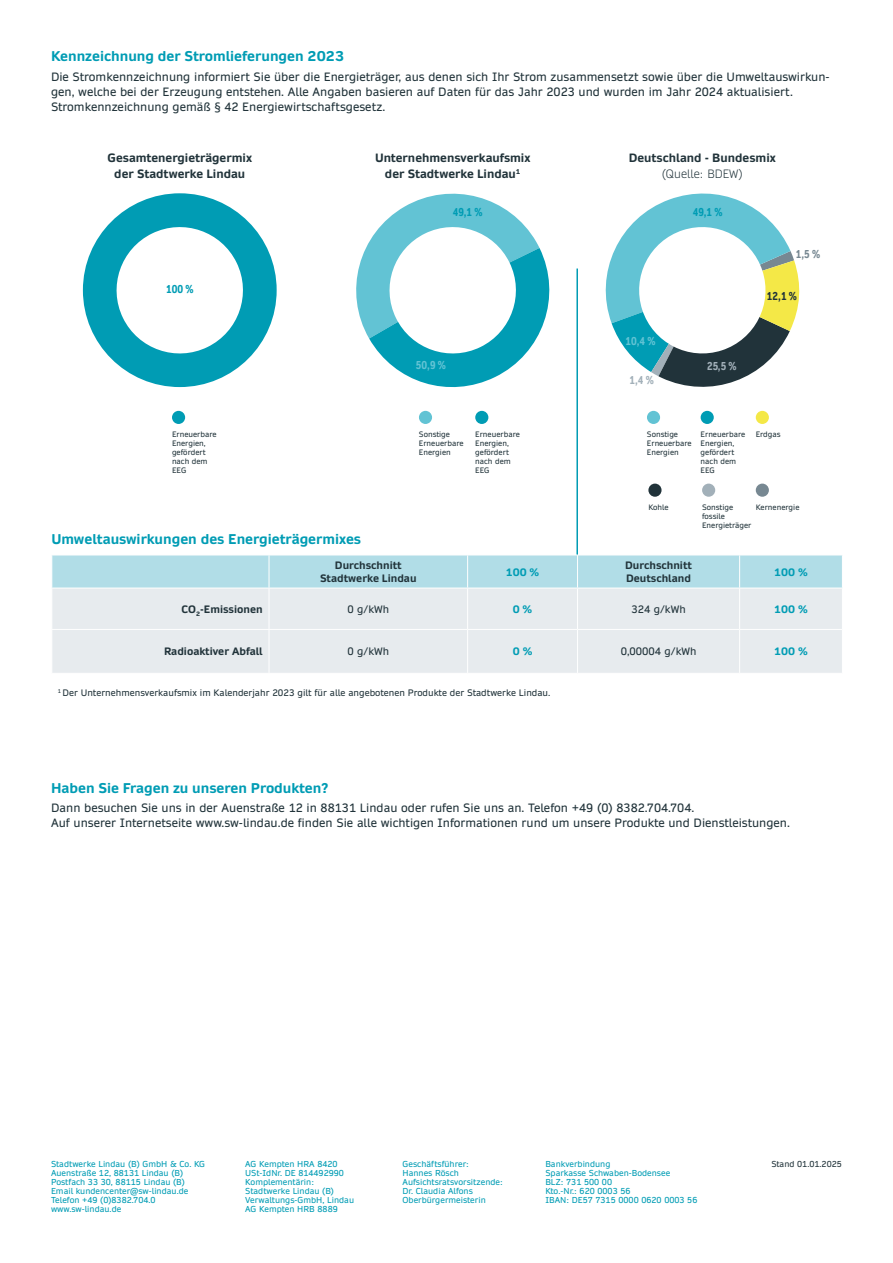
<style>
.page{position:relative;width:893px;height:1263px;background:#fff}
.page>*{position:absolute;margin:0;border:0;box-sizing:border-box;transform-origin:0 0}
.t1{font:700 13.5px "Daytona Pro";color:#009cb4}
.t2{font:11.55px/15px "Daytona Pro";color:#21333a}
.t3{font:700 11.55px/15.5px "Daytona Pro";color:#21333a;text-align:center}
.t4{font:300 11.55px "Daytona Pro";color:#21333a}
.t5{font:700 condensed 10.95px "Daytona Pro";color:#009cb4}
.t6{font:700 condensed 10.95px "Daytona Pro";color:#62c3d4}
.t7{font:700 condensed 10.95px "Daytona Pro";color:#a2b0b9}
.t8{font:700 condensed 10.95px "Daytona Pro";color:#21333a}
.t9{font:700 condensed 10.95px "Daytona Pro";color:#778892}
.t10{font:700 10.35px/12.3px "Daytona Pro";color:#21333a;text-align:center}
.t11{font:10.35px "Daytona Pro";color:#21333a}
.t12{font:700 10.35px "Daytona Pro";color:#009cb4}
.t13{font:9px "Daytona Pro";color:#21333a}
.t14{font:8.25px/9px "Daytona Pro";color:#009cb4}
.t15{font:8.25px "Daytona Pro";color:#21333a}
.t16{font:7.5px/9px "Daytona Pro";color:#21333a}
</style>
<div class="page">
<svg style="left:605px;top:193px;width:195px;height:194px"></svg>
<svg style="left:356px;top:193px;width:194px;height:195px"></svg>
<div style="left:83px;top:193px;width:194px;height:194px;background:#009cb4;border-radius:50%"></div>
<svg style="left:108px;top:218px;width:144px;height:144px"></svg>
<div style="left:419px;top:411px;width:13px;height:13px;background:#62c3d4;border-radius:50%"></div>
<div style="left:647px;top:411px;width:13px;height:13px;background:#62c3d4;border-radius:50%"></div>
<div style="left:475px;top:411px;width:13px;height:13px;background:#009cb4;border-radius:50%"></div>
<div style="left:172px;top:411px;width:13px;height:13px;background:#009cb4;border-radius:50%"></div>
<div style="left:701px;top:411px;width:13px;height:13px;background:#009cb4;border-radius:50%"></div>
<div style="left:756px;top:411px;width:13px;height:13px;background:#f4e847;border-radius:50%"></div>
<div style="left:648px;top:484px;width:13px;height:13px;background:#21333a;border-radius:50%"></div>
<div style="left:702px;top:484px;width:13px;height:13px;background:#a2b0b9;border-radius:50%"></div>
<div style="left:756px;top:484px;width:13px;height:13px;background:#778892;border-radius:50%"></div>
<hr style="left:576px;top:268px;width:2px;height:403px;background:#009cb4">
<div style="left:52px;top:556px;width:790px;height:32px;background:#b1dde7"></div>
<div style="left:52px;top:589px;width:790px;height:84px;background:#e7ebee"></div>
<hr style="left:269px;top:555px;width:1px;height:33px;background:#fff">
<hr style="left:468px;top:555px;width:109px;height:1px;background:#fff">
<hr style="left:467px;top:555px;width:1px;height:33px;background:#fff">
<hr style="left:577px;top:555px;width:1px;height:33px;background:#fff">
<hr style="left:739px;top:555px;width:1px;height:33px;background:#fff">
<hr style="left:269px;top:588px;width:1px;height:41px;background:#fff">
<hr style="left:468px;top:588px;width:109px;height:1px;background:#fff">
<hr style="left:467px;top:588px;width:1px;height:41px;background:#fff">
<hr style="left:577px;top:588px;width:1px;height:41px;background:#fff">
<hr style="left:739px;top:588px;width:1px;height:41px;background:#fff">
<hr style="left:51px;top:629px;width:218px;height:1px;background:#fff">
<hr style="left:269px;top:629px;width:199px;height:1px;background:#fff">
<hr style="left:269px;top:630px;width:1px;height:43px;background:#fff">
<hr style="left:468px;top:629px;width:109px;height:1px;background:#fff">
<hr style="left:467px;top:630px;width:1px;height:43px;background:#fff">
<hr style="left:577px;top:629px;width:163px;height:1px;background:#fff">
<hr style="left:577px;top:630px;width:1px;height:43px;background:#fff">
<hr style="left:740px;top:629px;width:103px;height:1px;background:#fff">
<hr style="left:739px;top:630px;width:1px;height:43px;background:#fff">
<p class="t1" style="left:51px;top:48px;width:295px">Kennzeichnung der Stromlieferungen 2023</p>
<p class="t2" style="left:51px;top:69px;width:780px">Die Stromkennzeichnung informiert Sie über die Energieträger, aus denen sich Ihr Strom zusammensetzt sowie über die Umweltauswirkun&shy;gen, welche bei der Erzeugung entstehen. Alle Angaben basieren auf Daten für das Jahr 2023 und wurden im Jahr 2024 aktualisiert.<br>Stromkennzeichnung gemäß § 42 Energiewirtschaftsgesetz.</p>
<p class="t3" style="left:108px;top:151px;width:146px">Gesamtenergieträgermix der Stadtwerke Lindau</p>
<p class="t5" style="left:166px;top:282px;width:29px">100 %</p>
<p class="t3" style="left:375px;top:151px;width:157px">Unternehmensverkaufsmix der Stadtwerke Lindau<sup>1</sup></p>
<p class="t3" style="left:629px;top:151px;width:149px">Deutschland - Bundesmix</p>
<p class="t4" style="left:662px;top:166px;width:82px">(Quelle: BDEW)</p>
<p class="t5" style="left:453px;top:205px;width:31px">49,1 %</p>
<p class="t5" style="left:693px;top:205px;width:31px">49,1 %</p>
<p class="t9" style="left:796px;top:246px;width:26px">1,5 %</p>
<p class="t8" style="left:767px;top:288px;width:32px">12,1 %</p>
<p class="t6" style="left:416px;top:358px;width:32px">50,9 %</p>
<p class="t6" style="left:625px;top:333px;width:32px">10,4 %</p>
<p class="t7" style="left:629px;top:373px;width:26px">1,4 %</p>
<p class="t7" style="left:707px;top:359px;width:31px">25,5 %</p>
<p class="t16" style="left:419px;top:429px;width:46px">Sonstige<br>Erneuerbare<br>Energien</p>
<p class="t16" style="left:647px;top:429px;width:46px">Sonstige<br>Erneuerbare<br>Energien</p>
<p class="t16" style="left:172px;top:429px;width:46px">Erneuerbare<br>Energien, gefördert nach dem<br>EEG</p>
<p class="t16" style="left:701px;top:429px;width:46px">Erneuerbare<br>Energien, gefördert nach dem<br>EEG</p>
<p class="t16" style="left:756px;top:429px;width:26px">Erdgas</p>
<p class="t16" style="left:648px;top:502px;width:22px">Kohle</p>
<p class="t16" style="left:702px;top:502px;width:51px">Sonstige fossile<br>Energieträger</p>
<p class="t16" style="left:756px;top:502px;width:45px">Kernenergie</p>
<p class="t16" style="left:475px;top:429px;width:46px">Erneuerbare<br>Energien, gefördert nach dem<br>EEG</p>
<p class="t1" style="left:51px;top:530px;width:311px">Umweltauswirkungen des Energieträgermixes</p>
<p class="t10" style="left:320px;top:559px;width:98px">Durchschnitt<br>Stadtwerke Lindau</p>
<p class="t12" style="left:506px;top:565px;width:35px">100 %</p>
<p class="t10" style="left:625px;top:559px;width:68px;text-align:left">Durchschnitt<br>Deutschland</p>
<p class="t12" style="left:774px;top:565px;width:35px">100 %</p>
<p class="t10" style="left:182px;top:603px;width:83px">CO<sub>2</sub>-Emissionen</p>
<p class="t11" style="left:348px;top:602px;width:43px">0 g/kWh</p>
<p class="t12" style="left:513px;top:602px;width:21px">0 %</p>
<p class="t11" style="left:631px;top:602px;width:56px">324 g/kWh</p>
<p class="t12" style="left:774px;top:602px;width:35px">100 %</p>
<p class="t10" style="left:164px;top:645px;width:100px">Radioaktiver Abfall</p>
<p class="t11" style="left:348px;top:645px;width:43px">0 g/kWh</p>
<p class="t12" style="left:513px;top:645px;width:21px">0 %</p>
<p class="t11" style="left:621px;top:645px;width:77px">0,00004 g/kWh</p>
<p class="t12" style="left:774px;top:645px;width:35px">100 %</p>
<p class="t13" style="left:58px;top:687px;width:494px"><sup>1</sup> Der Unternehmensverkaufsmix im Kalenderjahr 2023 gilt für alle angebotenen Produkte der Stadtwerke Lindau.</p>
<p class="t1" style="left:51px;top:779px;width:279px">Haben Sie Fragen zu unseren Produkten?</p>
<p class="t2" style="left:51px;top:800px;width:740px">Dann besuchen Sie uns in der Auenstraße 12 in 88131 Lindau oder rufen Sie uns an. Telefon +49 (0) 8382.704.704.<br>Auf unserer Internetseite www.sw-lindau.de finden Sie alle wichtigen Informationen rund um unsere Produkte und Dienstleistungen.</p>
<p class="t14" style="left:51px;top:1159px;width:156px">Stadtwerke Lindau (B) GmbH &amp; Co. KG</p>
<p class="t15" style="left:771px;top:1158px;width:72px">Stand 01.01.2025</p>
<p class="t14" style="left:51px;top:1168px;width:139px">Auenstraße 12, 88131 Lindau (B)<br>Postfach 33 30, 88115 Lindau (B)<br>Email kundencenter@sw-lindau.de<br>Telefon +49 (0)8382.704.0 www.sw-lindau.de</p>
<p class="t14" style="left:245px;top:1159px;width:110px">AG Kempten HRA 8420<br>USt-IdNr. DE 814492990<br>Komplementärin:<br>Stadtwerke Lindau (B)<br>Verwaltungs-GmbH, Lindau<br>AG Kempten HRB 8889</p>
<p class="t14" style="left:403px;top:1159px;width:102px">Geschäftsführer:<br>Hannes Rösch<br>Aufsichtsratsvorsitzende:<br>Dr. Claudia Alfons<br>Oberbürgermeisterin</p>
<p class="t14" style="left:545px;top:1159px;width:154px">Bankverbindung<br>Sparkasse Schwaben-Bodensee<br>BLZ: 731 500 00<br>Kto.-Nr.: 620 0003 56<br>IBAN: DE57 7315 0000 0620 0003 56</p>
</div>
